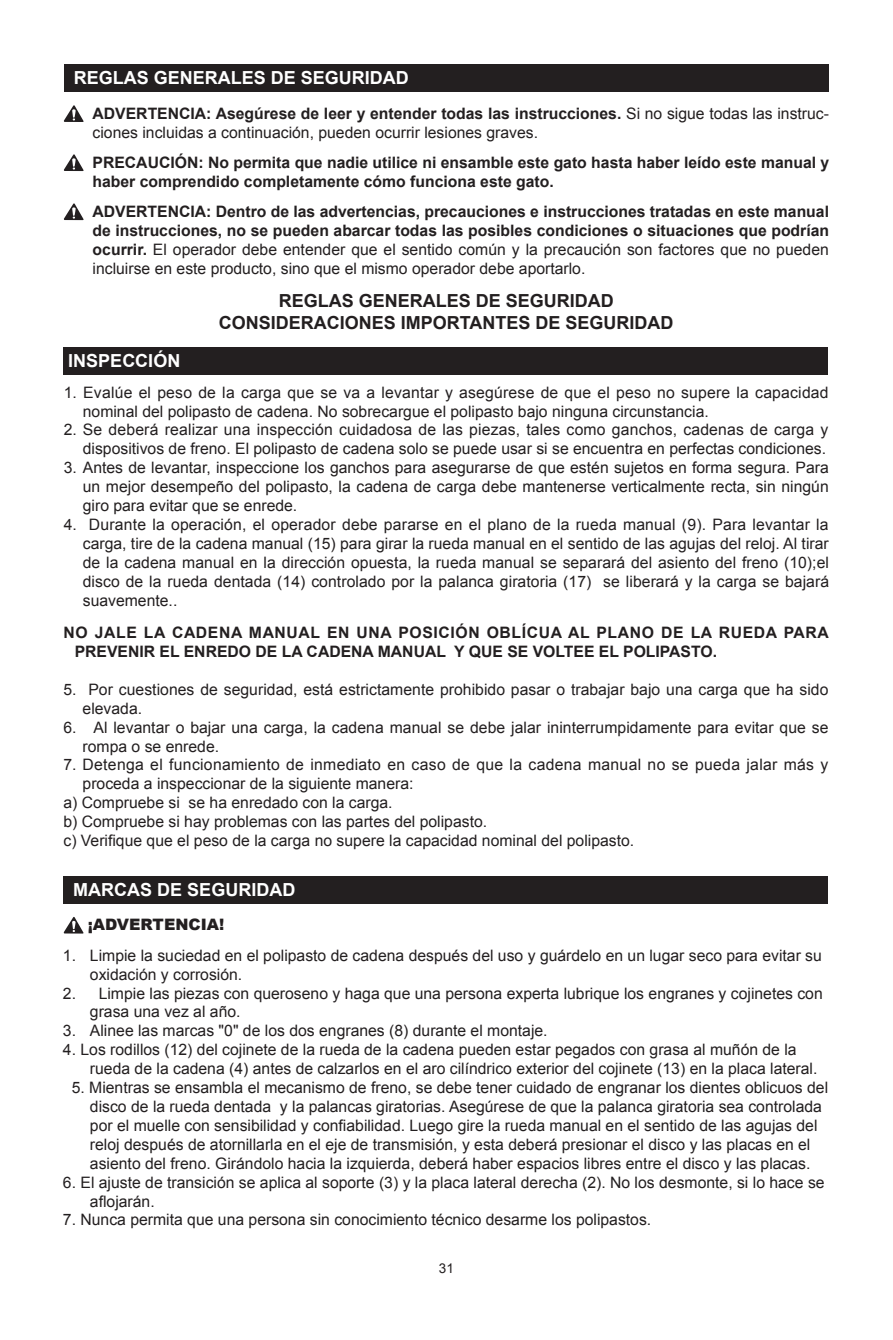
<style>
.page{position:relative;width:893px;height:1340px;background:#fff}
.page>*{position:absolute;margin:0;border:0;box-sizing:border-box;transform-origin:0 0}
.t1{font:700 18px/21.6px "Arial";color:#231f20;text-align:center}
.t2{font:700 18px "Arial";color:#fff}
.t3{font:15.75px/18.9px "Arial";color:#231f20}
.t4{font:700 15.75px/18.9px "Arial";color:#231f20;text-align:justify}
.t5{font:700 15.75px/18.9px "Arial";letter-spacing:.04em;color:#231f20}
.t6{font:15.75px "Arial";letter-spacing:.02em;color:#231f20}
.t7{font:900 15.75px "Arial";color:#231f20}
.t8{font:13.5px "Arial";color:#231f20}
.s1{font-weight:700}
.s2{font-weight:400}
</style>
<div class="page">
<div style="left:63px;top:347px;width:765px;height:27px;background:#231f20"></div>
<div style="left:63px;top:876px;width:765px;height:27px;background:#231f20"></div>
<svg style="left:64px;top:917px;width:20px;height:16px"></svg>
<div style="left:64px;top:64px;width:765px;height:27px;background:#231f20"></div>
<svg style="left:64px;top:105px;width:20px;height:17px"></svg>
<svg style="left:64px;top:154px;width:20px;height:17px"></svg>
<svg style="left:64px;top:203px;width:20px;height:17px"></svg>
<p class="t2" style="left:74px;top:66px;width:337px">REGLAS GENERALES DE SEGURIDAD</p>
<p class="t3" style="left:93px;top:104px;width:738px"><span class="s1">ADVERTENCIA: Asegúrese de leer y entender todas las instrucciones.</span> Si no sigue todas las instruc&shy;ciones incluidas a continuación, pueden ocurrir lesiones graves.</p>
<p class="t4" style="left:93px;top:153px;width:738px">PRECAUCIÓN: No permita que nadie utilice ni ensamble este gato hasta haber leído este manual y haber comprendido completamente cómo funciona este gato.</p>
<p class="t4" style="left:93px;top:202px;width:738px">ADVERTENCIA: Dentro de las advertencias, precauciones e instrucciones tratadas en este manual de instrucciones, no se pueden abarcar todas las posibles condiciones o situaciones que podrían ocurrir. <span class="s2">El operador debe entender que el sentido común y la precaución son factores que no pueden incluirse en este producto, sino que el mismo operador debe aportarlo.</span></p>
<p class="t2" style="left:68px;top:348px;width:114px">INSPECCIÓN</p>
<p class="t1" style="left:219px;top:290px;width:456px">REGLAS GENERALES DE SEGURIDAD<br>CONSIDERACIONES IMPORTANTES DE SEGURIDAD</p>
<p class="t3" style="left:83px;top:383px;width:747px;text-indent:-19px">1. Evalúe el peso de la carga que se va a levantar y asegúrese de que el peso no supere la capacidad nominal del polipasto de cadena. No sobrecargue el polipasto bajo ninguna circunstancia.</p>
<p class="t3" style="left:64px;top:420px;width:766px;text-align:right">2. Se deberá realizar una inspección cuidadosa de las piezas, tales como ganchos, cadenas de carga y dispositivos de freno. El polipasto de cadena solo se puede usar si se encuentra en perfectas condiciones.</p>
<p class="t3" style="left:83px;top:458px;width:747px;text-align:justify;text-indent:-19px">3. Antes de levantar, inspeccione los ganchos para asegurarse de que estén sujetos en forma segura. Para un mejor desempeño del polipasto, la cadena de carga debe mantenerse verticalmente recta, sin ningún giro para evitar que se enrede.</p>
<p class="t3" style="left:83px;top:515px;width:748px;text-align:justify;text-indent:-19px">4. Durante la operación, el operador debe pararse en el plano de la rueda manual (9). Para levantar la carga, tire de la cadena manual (15) para girar la rueda manual en el sentido de las agujas del reloj. Al tirar de la cadena manual en la dirección opuesta, la rueda manual se separará del asiento del freno (10);el disco de la rueda dentada (14) controlado por la palanca giratoria (17) se liberará y la carga se bajará suavemente..</p>
<p class="t5" style="left:75px;top:623px;width:756px;text-indent:-11px">NO JALE LA CADENA MANUAL EN UNA POSICIÓN OBLÍCUA AL PLANO DE LA RUEDA PARA<br>PREVENIR EL ENREDO DE LA CADENA MANUAL Y QUE SE VOLTEE EL POLIPASTO.</p>
<p class="t3" style="left:83px;top:680px;width:747px;text-indent:-19px">5. Por cuestiones de seguridad, está estrictamente prohibido pasar o trabajar bajo una carga que ha sido elevada.</p>
<p class="t3" style="left:83px;top:717px;width:747px;text-indent:-19px">6. Al levantar o bajar una carga, la cadena manual se debe jalar ininterrumpidamente para evitar que se rompa o se enrede.</p>
<p class="t6" style="left:63px;top:754px;width:766px">7. Detenga el funcionamiento de inmediato en caso de que la cadena manual no se pueda jalar más y</p>
<p class="t3" style="left:83px;top:774px;width:332px">proceda a inspeccionar de la siguiente manera:</p>
<p class="t3" style="left:63px;top:793px;width:331px">a) Compruebe si se ha enredado con la carga.</p>
<p class="t3" style="left:63px;top:812px;width:425px">b) Compruebe si hay problemas con las partes del polipasto.</p>
<p class="t3" style="left:63px;top:831px;width:572px">c) Verifique que el peso de la carga no supere la capacidad nominal del polipasto.</p>
<p class="t2" style="left:73px;top:877px;width:223px">MARCAS DE SEGURIDAD</p>
<p class="t7" style="left:88px;top:913px;width:138px">¡ADVERTENCIA!</p>
<p class="t3" style="left:90px;top:945px;width:733px;text-indent:-27px">1. Limpie la suciedad en el polipasto de cadena después del uso y guárdelo en un lugar seco para evitar su oxidación y corrosión.</p>
<p class="t3" style="left:90px;top:983px;width:734px;text-indent:-27px">2. Limpie las piezas con queroseno y haga que una persona experta lubrique los engranes y cojinetes con grasa una vez al año.</p>
<p class="t3" style="left:63px;top:1021px;width:486px">3. Alinee las marcas "0" de los dos engranes (8) durante el montaje.</p>
<p class="t3" style="left:90px;top:1040px;width:729px;text-indent:-27px">4. Los rodillos (12) del cojinete de la rueda de la cadena pueden estar pegados con grasa al muñón de la rueda de la cadena (4) antes de calzarlos en el aro cilíndrico exterior del cojinete (13) en la placa lateral.</p>
<p class="t3" style="left:90px;top:1078px;width:740px;text-indent:-18px">5. Mientras se ensambla el mecanismo de freno, se debe tener cuidado de engranar los dientes oblicuos del disco de la rueda dentada y la palancas giratorias. Asegúrese de que la palanca giratoria sea controlada por el muelle con sensibilidad y confiabilidad. Luego gire la rueda manual en el sentido de las agujas del reloj después de atornillarla en el eje de transmisión, y esta deberá presionar el disco y las placas en el asiento del freno. Girándolo hacia la izquierda, deberá haber espacios libres entre el disco y las placas.</p>
<p class="t3" style="left:90px;top:1172px;width:736px;text-indent:-27px">6. El ajuste de transición se aplica al soporte (3) y la placa lateral derecha (2). No los desmonte, si lo hace se aflojarán.</p>
<p class="t3" style="left:63px;top:1210px;width:590px">7. Nunca permita que una persona sin conocimiento técnico desarme los polipastos.</p>
<p class="t8" style="left:439px;top:1259px;width:17px">31</p>
</div>
